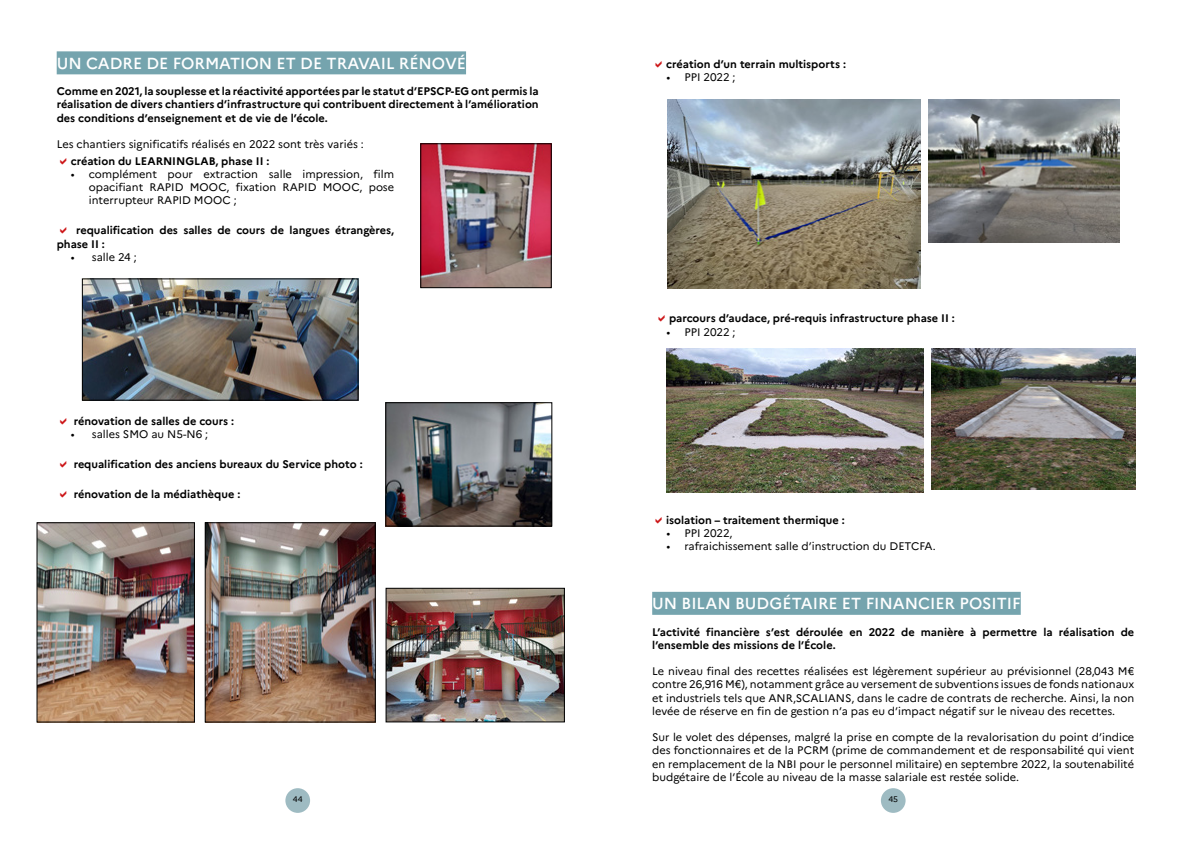
<style>
.page{position:relative;width:1191px;height:842px;background:#fff}
.page>*{position:absolute;margin:0;border:0;box-sizing:border-box;transform-origin:0 0}
.t1{font:500 16px "Marianne";color:#fff}
.t2{font:11px/13.2px "Marianne";color:#000;text-align:justify}
.t3{font:700 11px/13.2px "Marianne";color:#000}
.t4{font:8.1px "Marianne";color:#000}
</style>
<div class="page">
<div style="left:285px;top:788px;width:25px;height:25px;background:#9ebbc2;border-radius:50%"></div>
<div style="left:881px;top:788px;width:24px;height:25px;background:#9ebbc2;border-radius:50%"></div>
<div style="left:652px;top:592px;width:368px;height:23px;background:#75a4ae"></div>
<div style="left:57px;top:51px;width:409px;height:23px;background:#75a4ae"></div>
<img style="left:422px;top:146px;width:127px;height:140px">
<div style="left:420px;top:144px;width:131px;height:144px;border:1px solid #000"></div>
<img style="left:84px;top:281px;width:272px;height:117px">
<div style="left:82px;top:279px;width:276px;height:121px;border:1px solid #000"></div>
<img style="left:388px;top:405px;width:162px;height:119px">
<div style="left:386px;top:403px;width:166px;height:123px;border:1px solid #000"></div>
<img style="left:388px;top:590px;width:174px;height:130px">
<div style="left:386px;top:588px;width:178px;height:134px;border:1px solid #000"></div>
<img style="left:39px;top:525px;width:154px;height:195px">
<div style="left:37px;top:523px;width:158px;height:199px;border:1px solid #000"></div>
<img style="left:207px;top:525px;width:166px;height:195px">
<div style="left:205px;top:523px;width:170px;height:199px;border:1px solid #000"></div>
<img style="left:667px;top:99px;width:253px;height:190px">
<img style="left:928px;top:99px;width:191px;height:143px">
<img style="left:932px;top:348px;width:203px;height:142px">
<img style="left:666px;top:348px;width:257px;height:145px">
<h1 class="t1" style="left:57px;top:53px;width:411px">UN CADRE DE FORMATION ET DE TRAVAIL RÉNOVÉ</h1>
<p class="t3" style="left:57px;top:85px;width:483px;text-align:justify">Comme en 2021, la souplesse et la réactivité apportées par le statut d’EPSCP-EG ont permis la réalisation de divers chantiers d’infrastructure qui contribuent directement à l’amélioration des conditions d’enseignement et de vie de l’école.</p>
<p class="t2" style="left:57px;top:137px;width:309px">Les chantiers significatifs réalisés en 2022 sont très variés :</p>
<p class="t3" style="left:71px;top:154px;width:200px">création du LEARNINGLAB, phase II :</p>
<p class="t2" style="left:89px;top:167px;width:307px;text-indent:-18px">• complément pour extraction salle impression, film opacifiant RAPID MOOC, fixation RAPID MOOC, pose interrupteur RAPID MOOC ;</p>
<p class="t3" style="left:57px;top:224px;width:339px;text-indent:19px">requalification des salles de cours de langues étrangères, phase II :</p>
<p class="t2" style="left:71px;top:250px;width:67px">• salle 24 ;</p>
<p class="t3" style="left:74px;top:415px;width:162px">rénovation de salles de cours :</p>
<p class="t2" style="left:71px;top:428px;width:139px">• salles SMO au N5-N6 ;</p>
<p class="t3" style="left:74px;top:458px;width:290px">requalification des anciens bureaux du Service photo :</p>
<p class="t3" style="left:74px;top:488px;width:168px">rénovation de la médiathèque :</p>
<p class="t3" style="left:666px;top:57px;width:181px">création d’un terrain multisports :</p>
<p class="t2" style="left:666px;top:71px;width:71px">• PPI 2022 ;</p>
<p class="t3" style="left:669px;top:312px;width:287px">parcours d’audace, pré-requis infrastructure phase II :</p>
<p class="t2" style="left:666px;top:325px;width:71px">• PPI 2022 ;</p>
<p class="t3" style="left:666px;top:513px;width:180px">isolation – traitement thermique :</p>
<p class="t2" style="left:666px;top:527px;width:68px">• PPI 2022,</p>
<p class="t2" style="left:666px;top:540px;width:271px">• rafraichissement salle d’instruction du DETCFA.</p>
<h1 class="t1" style="left:652px;top:594px;width:370px">UN BILAN BUDGÉTAIRE ET FINANCIER POSITIF</h1>
<p class="t3" style="left:652px;top:625px;width:483px">L’activité financière s’est déroulée en 2022 de manière à permettre la réalisation de l’ensemble des missions de l’École.</p>
<p class="t2" style="left:652px;top:665px;width:483px">Le niveau final des recettes réalisées est légèrement supérieur au prévisionnel (28,043 M€ contre 26,916 M€), notamment grâce au versement de subventions issues de fonds nationaux et industriels tels que ANR,SCALIANS, dans le cadre de contrats de recherche. Ainsi, la non levée de réserve en fin de gestion n’a pas eu d’impact négatif sur le niveau des recettes.</p>
<p class="t2" style="left:652px;top:731px;width:483px">Sur le volet des dépenses, malgré la prise en compte de la revalorisation du point d’indice des fonctionnaires et de la PCRM (prime de commandement et de responsabilité qui vient en remplacement de la NBI pour le personnel militaire) en septembre 2022, la soutenabilité budgétaire de l’École au niveau de la masse salariale est restée solide.</p>
<p class="t4" style="left:293px;top:794px;width:11px">44</p>
<p class="t4" style="left:888px;top:794px;width:11px">45</p>
</div>
